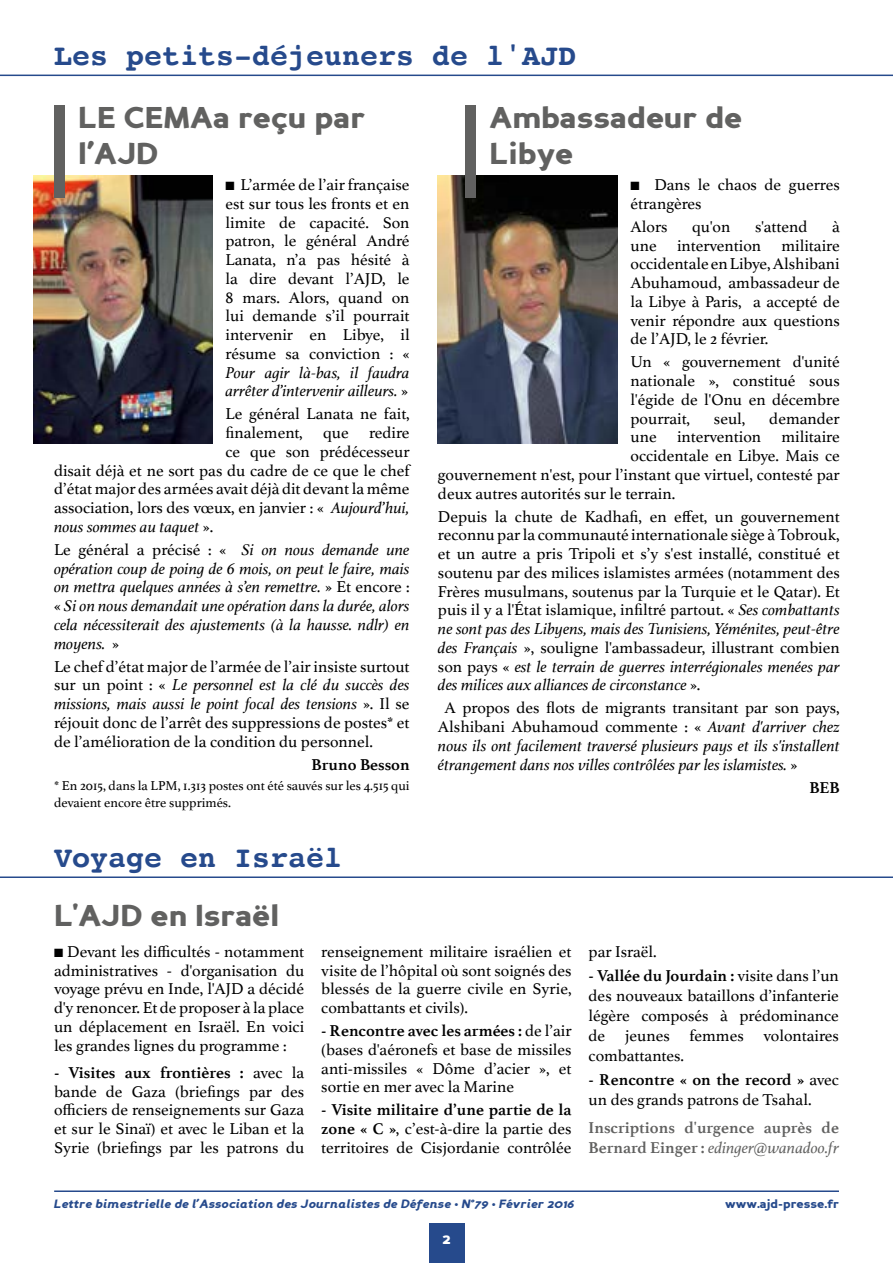
<style>
.page{position:relative;width:893px;height:1263px;background:#fff}
.page>*{position:absolute;margin:0;border:0;box-sizing:border-box;transform-origin:0 0}
.t1{font:900 30px/36px "Perspective Sans";color:#616160}
.t2{font:700 30px "Courier";color:#264a8c}
.t3{font:16.5px/18.8px "Athelas";color:#000;text-align:justify}
.t4{font:italic 16.5px/18.8px "Athelas";color:#000;text-align:justify}
.t5{font:700 16.5px/20px "Athelas";color:#616160}
.t6{font:700 16.5px "Athelas";color:#000}
.t7{font:900 15px "Perspective Sans";color:#fff}
.t8{font:13.5px/16.5px "Athelas";color:#000}
.t9{font:italic 900 12px "Perspective Sans";color:#264a8c}
.t10{font:900 12px "Perspective Sans";color:#264a8c}
.s1{font-style:normal}
.s2{font-style:italic}
.s3{font-weight:700}
.s4{font-weight:400;font-style:italic}
</style>
<div class="page">
<hr style="left:54px;top:1190px;width:785px;height:2px;background:#264a8c">
<div style="left:429px;top:1223px;width:35px;height:40px;background:#264a8c"></div>
<hr style="left:0;top:75px;width:893px;height:1px;background:#264a8c">
<hr style="left:0;top:876px;width:893px;height:2px;background:#264a8c">
<img style="left:33px;top:176px;width:180px;height:267px">
<img style="left:438px;top:176px;width:180px;height:267px">
<div style="left:54px;top:105px;width:10px;height:93px;background:#616160"></div>
<div style="left:466px;top:105px;width:10px;height:93px;background:#616160"></div>
<h1 class="t2" style="left:54px;top:32px;width:524px">Les petits-déjeuners de l'AJD</h1>
<h1 class="t1" style="left:78px;top:100px;width:289px">LE CEMAa reçu par l’AJD</h1>
<h1 class="t1" style="left:490px;top:100px;width:254px">Ambassadeur de<br>Libye</h1>
<p class="t3" style="left:226px;top:175px;width:186px">■ L’armée de l’air française est sur tous les fronts et en limite de capacité. Son patron, le général André Lanata, n’a pas hésité à la dire devant l’AJD, le 8 mars. Alors, quand on lui demande s’il pourrait intervenir en Libye, il résume sa conviction : «</p>
<p class="t4" style="left:226px;top:362px;width:186px">Pour agir là-bas, il faudra arrêter d’intervenir ailleurs. <span class="s1">»</span></p>
<p class="t3" style="left:226px;top:404px;width:186px">Le général Lanata ne fait,</p>
<p class="t3" style="left:226px;top:423px;width:186px">finalement, que redire</p>
<p class="t3" style="left:226px;top:442px;width:186px">ce que son prédécesseur</p>
<p class="t3" style="left:54px;top:460px;width:357px">disait déjà et ne sort pas du cadre de ce que le chef</p>
<p class="t3" style="left:54px;top:479px;width:357px">d’état major des armées avait déjà dit devant la même</p>
<p class="t3" style="left:54px;top:498px;width:357px">association, lors des vœux, en janvier : « <span class="s2">Aujourd’hui,</span></p>
<p class="t4" style="left:54px;top:517px;width:161px">nous sommes au taquet <span class="s1">».</span></p>
<p class="t4" style="left:54px;top:540px;width:357px"><span class="s1">Le général a précisé : «</span> Si on nous demande une opération coup de poing de 6 mois, on peut le faire, mais on mettra quelques années à s’en remettre. <span class="s1">» Et encore : «</span> Si on nous demandait une opération dans la durée, alors cela nécessiterait des ajustements (à la hausse. ndlr) en moyens. <span class="s1">»</span></p>
<p class="t3" style="left:54px;top:656px;width:357px">Le chef d’état major de l’armée de l’air insiste surtout sur un point : « <span class="s2">Le personnel est la clé du succès des missions, mais aussi le point focal des tensions</span> ». Il se réjouit donc de l’arrêt des suppressions de postes* et de l’amélioration de la condition du personnel.</p>
<p class="t6" style="left:312px;top:751px;width:99px">Bruno Besson</p>
<p class="t8" style="left:54px;top:777px;width:357px">* En 2015, dans la LPM, 1.313 postes ont été sauvés sur les 4.515 qui devaient encore être supprimés.</p>
<h1 class="t2" style="left:54px;top:833px;width:289px">Voyage en Israël</h1>
<h1 class="t1" style="left:54px;top:897px;width:227px">L'AJD en Israël</h1>
<p class="t3" style="left:631px;top:175px;width:211px">■ Dans le chaos de guerres étrangères</p>
<p class="t3" style="left:631px;top:217px;width:38px">Alors</p>
<p class="t3" style="left:692px;top:217px;width:40px">qu'on</p>
<p class="t3" style="left:755px;top:217px;width:54px">s'attend</p>
<p class="t3" style="left:631px;top:217px;width:211px;text-indent:201px">à une intervention militaire occidentale en Libye, Alshibani Abuhamoud, ambassadeur de la Libye à Paris, a accepté de venir répondre aux questions de l’AJD, le 2 février.</p>
<p class="t3" style="left:631px;top:352px;width:211px">Un « gouvernement d'unité nationale », constitué sous l'égide de l'Onu en décembre pourrait,</p>
<p class="t3" style="left:714px;top:408px;width:33px">seul,</p>
<p class="t3" style="left:769px;top:408px;width:72px">demander</p>
<p class="t3" style="left:631px;top:427px;width:211px">une intervention militaire</p>
<p class="t3" style="left:631px;top:446px;width:211px">occidentale en Libye. Mais ce</p>
<p class="t3" style="left:438px;top:465px;width:403px">gouvernement n'est, pour l’instant que virtuel, contesté par</p>
<p class="t3" style="left:438px;top:483px;width:239px">deux autres autorités sur le terrain.</p>
<p class="t3" style="left:438px;top:506px;width:403px">Depuis la chute de Kadhafi, en effet, un gouvernement reconnu par la communauté internationale siège à Tobrouk, et un autre a pris Tripoli et s’y s'est installé, constitué et soutenu par des milices islamistes armées (notamment des Frères musulmans, soutenus par la Turquie et le Qatar). Et puis il y a l'État islamique, infiltré partout. « <span class="s2">Ses combattants ne sont pas des Libyens, mais des Tunisiens, Yéménites, peut-être des Français</span> », souligne l'ambassadeur, illustrant combien son pays « <span class="s2">est le terrain de guerres interrégionales menées par des milices aux alliances de circonstance</span> ».</p>
<p class="t4" style="left:438px;top:698px;width:403px;text-indent:7px"><span class="s1">A propos des flots de migrants transitant par son pays, Alshibani Abuhamoud commente : «</span> Avant d'arriver chez nous ils ont facilement traversé plusieurs pays et ils s'installent étrangement dans nos villes contrôlées par les islamistes. <span class="s1">»</span></p>
<p class="t6" style="left:809px;top:774px;width:32px">BEB</p>
<p class="t3" style="left:54px;top:941px;width:252px">■ Devant les difficultés - notamment administratives - d'organisation du voyage prévu en Inde, l'AJD a décidé d'y renoncer. Et de proposer à la place un déplacement en Israël. En voici les grandes lignes du programme :</p>
<p class="t3" style="left:54px;top:1062px;width:252px"><span class="s3">- Visites aux frontières :</span> avec la bande de Gaza (briefings par des officiers de renseignements sur Gaza et sur le Sinaï) et avec le Liban et la Syrie (briefings par les patrons du</p>
<p class="t3" style="left:321px;top:941px;width:252px">renseignement militaire israélien et visite de l’hôpital où sont soignés des blessés de la guerre civile en Syrie, combattants et civils).</p>
<p class="t3" style="left:321px;top:1021px;width:252px"><span class="s3">- Rencontre avec les armées :</span> de l’air (bases d'aéronefs et base de missiles anti-missiles « Dôme d’acier », et sortie en mer avec la Marine</p>
<p class="t3" style="left:321px;top:1100px;width:252px"><span class="s3">- Visite militaire d’une partie de la zone « C »</span>, c’est-à-dire la partie des territoires de Cisjordanie contrôlée</p>
<p class="t3" style="left:589px;top:941px;width:70px">par Israël.</p>
<p class="t3" style="left:589px;top:965px;width:252px;line-height:20px"><span class="s3">- Vallée du Jourdain :</span> visite dans l’un des nouveaux bataillons d’infanterie légère composés à prédominance de jeunes femmes volontaires combattantes.</p>
<p class="t3" style="left:589px;top:1069px;width:252px;line-height:20px"><span class="s3">- Rencontre « on the record »</span> avec un des grands patrons de Tsahal.</p>
<p class="t5" style="left:589px;top:1117px;width:252px">Inscriptions d'urgence auprès de<br>Bernard Einger : <span class="s4">edinger@wanadoo.fr</span></p>
<p class="t9" style="left:54px;top:1196px;width:522px">Lettre bimestrielle de l’Association des Journalistes de Défense • N°79 • Février 2016</p>
<p class="t10" style="left:725px;top:1196px;width:115px">www.ajd-presse.fr</p>
<p class="t7" style="left:442px;top:1230px;width:10px">2</p>
</div>
